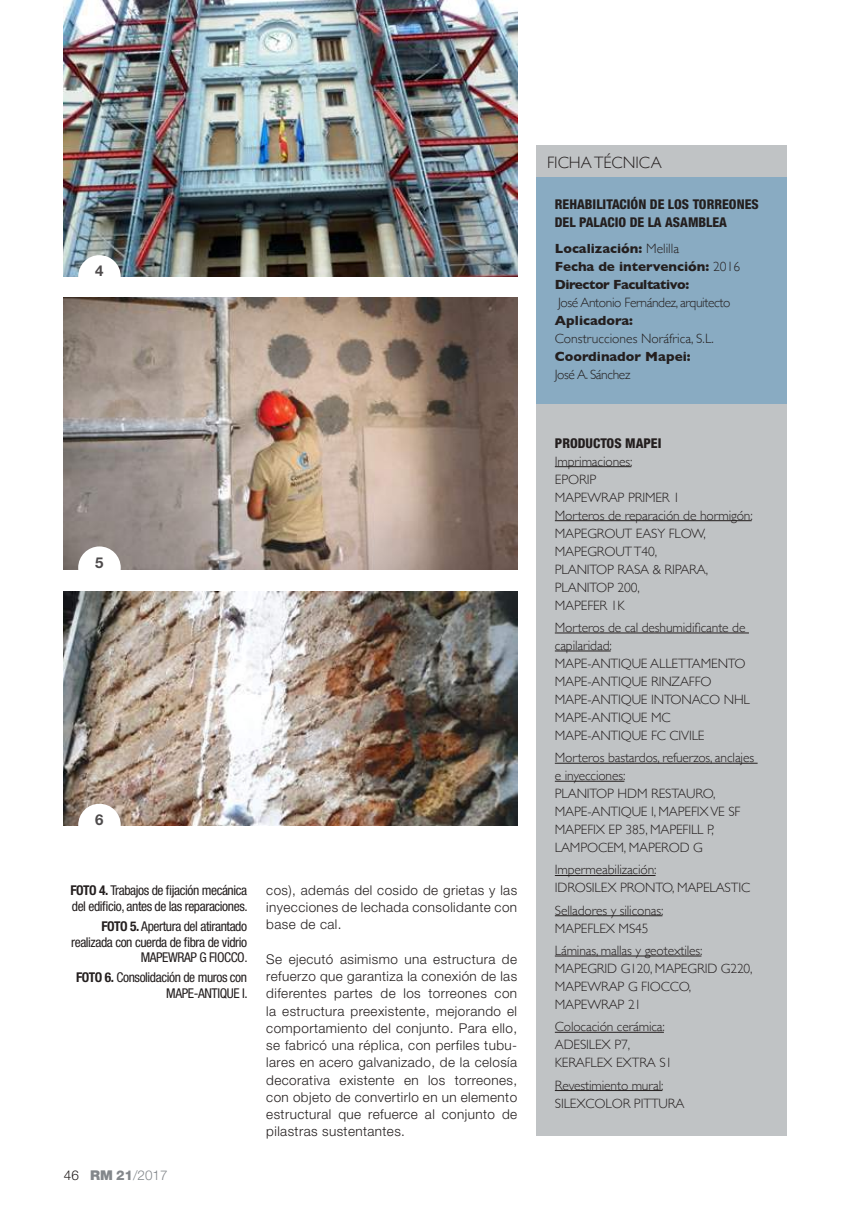
<style>
.page{position:relative;width:851px;height:1212px;background:#fff}
.page>*{position:absolute;margin:0;border:0;box-sizing:border-box;transform-origin:0 0}
.t1{font:300 16.5px "Gill Sans";color:#241f1f}
.t2{font:700 15px "Helvetica Neue LT";color:#4e4b4c}
.t3{font:300 13.5px/18px "Gill Sans";letter-spacing:-.01em;color:#241f1f}
.t4{font:300 13.5px/17.2px "Helvetica Neue LT";letter-spacing:.03em;color:#241f1f;text-align:justify}
.t5{font:condensed 13.5px/15.8px "Helvetica Neue LT";letter-spacing:-.03em;color:#241f1f;text-align:right}
.t6{font:700 13.5px/18px "Gill Sans";color:#241f1f}
.t7{font:800 condensed 13.5px/18px "Helvetica Neue LT";color:#241f1f}
.t8{font:300 13.5px "Gill Sans";letter-spacing:-.03em;color:#241f1f}
.t9{font:300 13.5px "Helvetica Neue LT";color:#83878b}
.s1{font-weight:700}
.s2{color:#241f1f}
.s3{font-weight:900}
.s4{font-weight:800}
.s5{font-weight:300}
</style>
<div class="page">
<img style="left:64px;top:0;width:453px;height:276px">
<div style="left:78px;top:255px;width:43px;height:43px;background:#fff;border-radius:50%"></div>
<div style="left:536px;top:145px;width:251px;height:990px;background:#c0c3c5"></div>
<div style="left:536px;top:177px;width:251px;height:227px;background:#89abc2"></div>
<hr style="left:554px;top:466px;width:77px;height:1px;background:#241f1f">
<hr style="left:554px;top:520px;width:197px;height:1px;background:#241f1f">
<hr style="left:554px;top:633px;width:194px;height:1px;background:#241f1f">
<hr style="left:554px;top:651px;width:56px;height:1px;background:#241f1f">
<hr style="left:554px;top:763px;width:203px;height:1px;background:#241f1f">
<hr style="left:554px;top:781px;width:70px;height:1px;background:#241f1f">
<hr style="left:554px;top:875px;width:101px;height:1px;background:#241f1f">
<hr style="left:554px;top:915px;width:108px;height:1px;background:#241f1f">
<hr style="left:554px;top:956px;width:147px;height:1px;background:#241f1f">
<hr style="left:554px;top:1032px;width:109px;height:1px;background:#241f1f">
<hr style="left:554px;top:1090px;width:108px;height:1px;background:#241f1f">
<img style="left:64px;top:298px;width:453px;height:272px">
<img style="left:64px;top:591px;width:453px;height:234px">
<div style="left:78px;top:804px;width:43px;height:42px;background:#fff;border-radius:50%"></div>
<div style="left:78px;top:546px;width:43px;height:43px;background:#fff;border-radius:50%"></div>
<p class="t2" style="left:95px;top:262px;width:10px">4</p>
<p class="t2" style="left:95px;top:553px;width:10px">5</p>
<p class="t2" style="left:95px;top:810px;width:10px">6</p>
<p class="t5" style="left:70px;top:882px;width:179px;text-align:left"><span class="s1">FOTO 4.</span> Trabajos de fijación mecánica del edificio, antes de las reparaciones.</p>
<p class="t5" style="left:71px;top:918px;width:178px"><span class="s1">FOTO 5.</span> Apertura del atirantado realizada con cuerda de fibra de vidrio<br>MAPEWRAP G FIOCCO.</p>
<p class="t5" style="left:76px;top:970px;width:173px"><span class="s1">FOTO 6.</span> Consolidación de muros con<br>MAPE-ANTIQUE I.</p>
<p class="t9" style="left:64px;top:1166px;width:105px"><span class="s2">46</span> <span class="s3">RM</span> <span class="s4">21</span>/2017</p>
<p class="t4" style="left:266px;top:881px;width:252px">cos), además del cosido de grietas y las inyecciones de lechada consolidante con base de cal.</p>
<p class="t4" style="left:266px;top:950px;width:252px">Se ejecutó asimismo una estructura de refuerzo que garantiza la conexión de las diferentes partes de los torreones con la estructura preexistente, mejorando el comportamiento del conjunto. Para ello, se fabricó una réplica, con perfiles tubu&shy;lares en acero galvanizado, de la celosía decorativa existente en los torreones, con objeto de convertirlo en un elemento estructural que refuerce al conjunto de pilastras sustentantes.</p>
<p class="t1" style="left:547px;top:150px;width:116px">FICHA TÉCNICA</p>
<p class="t7" style="left:554px;top:195px;width:205px">REHABILITACIÓN DE LOS TORREONES<br>DEL PALACIO DE LA ASAMBLEA</p>
<p class="t6" style="left:554px;top:239px;width:187px">Localización: <span class="s5">Melilla<br></span>Fecha de intervención: <span class="s5">2016<br></span>Director Facultativo:</p>
<p class="t8" style="left:558px;top:292px;width:174px">José Antonio Fernández, arquitecto</p>
<p class="t6" style="left:554px;top:311px;width:80px">Aplicadora:</p>
<p class="t3" style="left:554px;top:329px;width:160px">Construcciones Noráfrica, S.L.</p>
<p class="t6" style="left:554px;top:347px;width:137px">Coordinador Mapei:</p>
<p class="t8" style="left:554px;top:364px;width:77px">José A. Sánchez</p>
<p class="t7" style="left:554px;top:434px;width:108px">PRODUCTOS MAPEI</p>
<p class="t3" style="left:554px;top:452px;width:199px">Imprimaciones:<br>EPORIP<br>MAPEWRAP PRIMER 1<br>Morteros de reparación de hormigón:<br>MAPEGROUT EASY FLOW,<br>MAPEGROUT T40,<br>PLANITOP RASA &amp; RIPARA,<br>PLANITOP 200,<br>MAPEFER 1K</p>
<p class="t3" style="left:554px;top:618px;width:196px">Morteros de cal deshumidificante de capilaridad:<br>MAPE-ANTIQUE ALLETTAMENTO<br>MAPE-ANTIQUE RINZAFFO<br>MAPE-ANTIQUE INTONACO NHL<br>MAPE-ANTIQUE MC<br>MAPE-ANTIQUE FC CIVILE</p>
<p class="t3" style="left:554px;top:748px;width:201px">Morteros bastardos, refuerzos, anclajes e inyecciones:<br>PLANITOP HDM RESTAURO,<br>MAPE-ANTIQUE I, MAPEFIX VE SF<br>MAPEFIX EP 385, MAPEFILL P,<br>LAMPOCEM, MAPEROD G</p>
<p class="t3" style="left:554px;top:860px;width:197px">Impermeabilización:<br>IDROSILEX PRONTO, MAPELASTIC</p>
<p class="t3" style="left:554px;top:901px;width:110px">Selladores y siliconas:<br>MAPEFLEX MS45</p>
<p class="t3" style="left:554px;top:941px;width:199px">Láminas, mallas y geotextiles:<br>MAPEGRID G120, MAPEGRID G220,<br>MAPEWRAP G FIOCCO,<br>MAPEWRAP 21</p>
<p class="t3" style="left:554px;top:1017px;width:119px">Colocación cerámica:<br>ADESILEX P7,<br>KERAFLEX EXTRA S1</p>
<p class="t3" style="left:554px;top:1075px;width:131px">Revestimiento mural:<br>SILEXCOLOR PITTURA</p>
</div>
